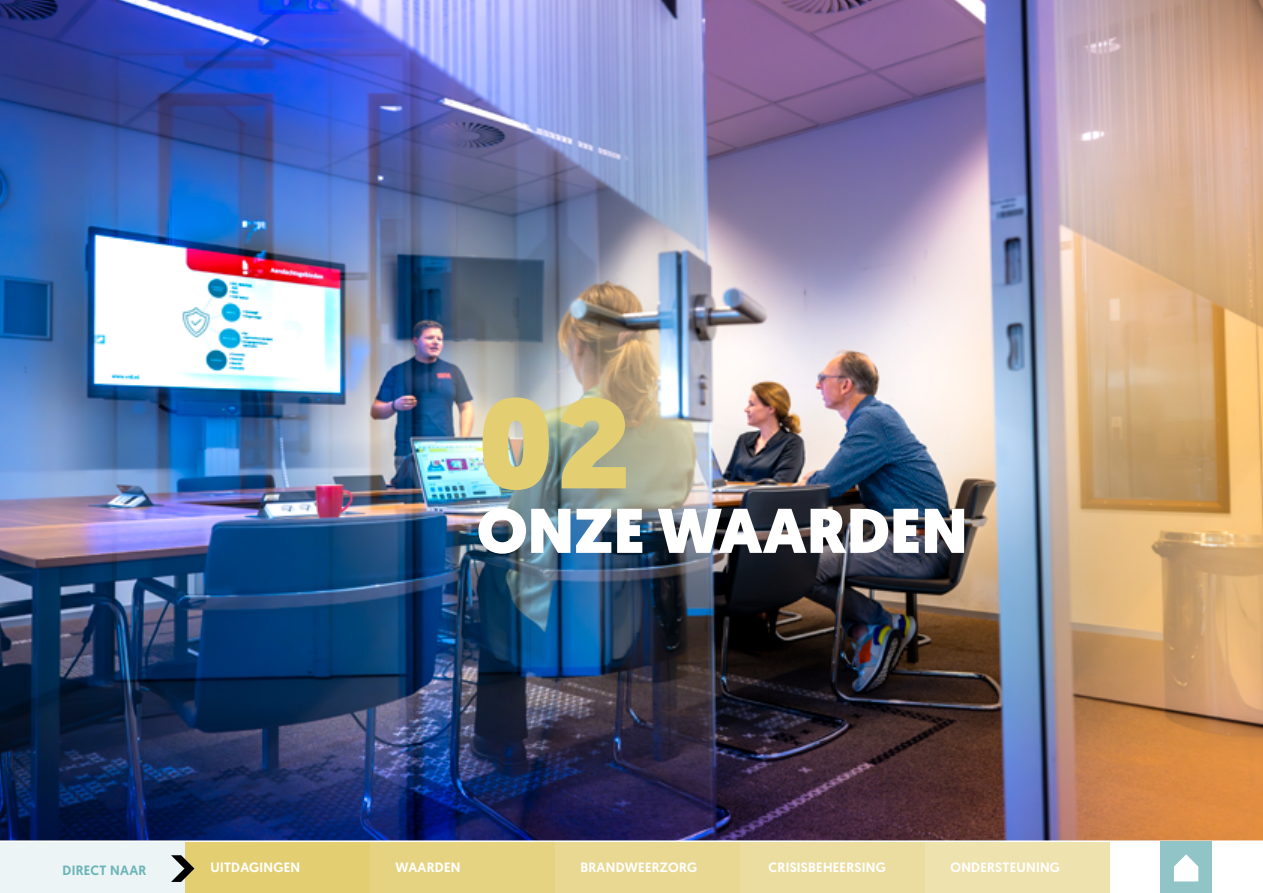
<style>
.page{position:relative;width:1263px;height:893px;background:#fff}
.page>*{position:absolute;margin:0;border:0;box-sizing:border-box;transform-origin:0 0}
.t1{font:900 127.5px "Geomanist";color:#e3cf71}
.t2{font:900 63px "Geomanist";color:#fff}
.t3{font:500 13.5px "Geomanist";letter-spacing:.02em;color:#fff}
.t4{font:500 13.5px "Geomanist";letter-spacing:.02em;color:#6bb5b8}
</style>
<div class="page">
<img style="left:0;top:0;width:1263px;height:840px">
<div style="left:1160px;top:842px;width:51px;height:51px;background:#90c4c6"></div>
<svg style="left:1174px;top:854px;width:24px;height:27px"></svg>
<div style="left:0;top:842px;width:185px;height:51px;background:#edf4f5"></div>
<div style="left:370px;top:842px;width:185px;height:51px;background:#e6d381"></div>
<div style="left:185px;top:842px;width:185px;height:51px;background:#e3cf71"></div>
<div style="left:555px;top:842px;width:185px;height:51px;background:#e9d891"></div>
<div style="left:740px;top:842px;width:185px;height:51px;background:#ebdd9f"></div>
<div style="left:925px;top:842px;width:185px;height:51px;background:#eee2ae"></div>
<svg style="left:171px;top:855px;width:23px;height:27px"></svg>
<h1 class="t1" style="left:477px;top:357px;width:157px">02</h1>
<h2 class="t2" style="left:477px;top:488px;width:492px">ONZE WAARDEN</h2>
<p class="t4" style="left:63px;top:861px;width:85px">DIRECT NAAR</p>
<p class="t3" style="left:210px;top:858px;width:91px">UITDAGINGEN</p>
<p class="t3" style="left:395px;top:858px;width:66px">WAARDEN</p>
<p class="t3" style="left:580px;top:858px;width:118px">BRANDWEERZORG</p>
<p class="t3" style="left:769px;top:858px;width:119px">CRISISBEHEERSING</p>
<p class="t3" style="left:950px;top:858px;width:111px">ONDERSTEUNING</p>
</div>
